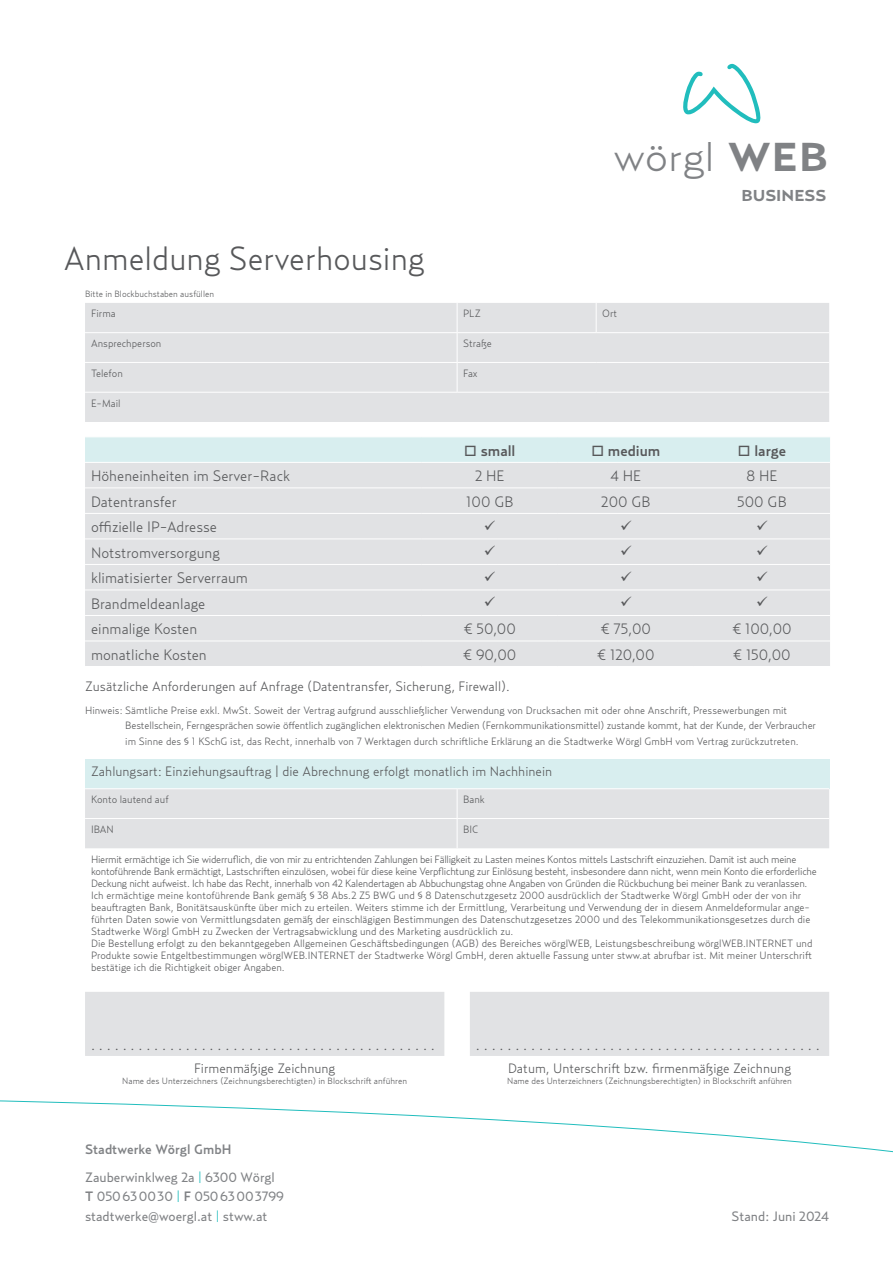
<style>
.page{position:relative;width:893px;height:1263px;background:#fff}
.page>*{position:absolute;margin:0;border:0;box-sizing:border-box;transform-origin:0 0}
.t1{font:300 40.05px "Relay Wide";letter-spacing:-.005em;color:#808285}
.t2{font:300 33px "Relay";color:#57585a}
.t3{font:700 15.75px "Relay Wide";color:#808285}
.t4{font:300 15px "Relay";color:#57585a}
.t5{font:500 15px "Relay";color:#57585a}
.t6{font:300 13.5px "Relay";color:#57585a}
.t7{font:13.5px/28px "Relay";color:#808285}
.t8{font:300 10.5px/12px "Relay";color:#57585a}
.t9{font:300 9px "Relay";color:#57585a}
.s1{font-weight:700}
.s2{font-weight:500}
.s3{font-weight:300;color:#21bdbd}
</style>
<div class="page">
<div style="left:85px;top:303px;width:744px;height:119px;background:#e1e2e4"></div>
<svg style="left:596px;top:303px;width:1px;height:29px"></svg>
<hr style="left:85px;top:332px;width:372px;height:1px;background:#fff">
<hr style="left:457px;top:332px;width:139px;height:1px;background:#fff">
<hr style="left:596px;top:332px;width:233px;height:1px;background:#fff">
<hr style="left:85px;top:362px;width:372px;height:1px;background:#fff">
<hr style="left:457px;top:362px;width:139px;height:1px;background:#fff">
<svg style="left:457px;top:303px;width:1px;height:89px"></svg>
<hr style="left:596px;top:362px;width:233px;height:1px;background:#fff">
<hr style="left:85px;top:392px;width:372px;height:1px;background:#fff">
<hr style="left:457px;top:392px;width:139px;height:1px;background:#fff">
<hr style="left:596px;top:392px;width:233px;height:1px;background:#fff">
<div style="left:85px;top:437px;width:745px;height:25px;background:#d8eeef"></div>
<div style="left:85px;top:463px;width:745px;height:203px;background:#e1e2e4"></div>
<hr style="left:85px;top:487px;width:337px;height:1px;background:#fff">
<hr style="left:422px;top:487px;width:136px;height:1px;background:#fff">
<hr style="left:558px;top:487px;width:136px;height:1px;background:#fff">
<hr style="left:694px;top:487px;width:136px;height:1px;background:#fff">
<hr style="left:85px;top:513px;width:337px;height:1px;background:#fff">
<hr style="left:422px;top:513px;width:136px;height:1px;background:#fff">
<hr style="left:558px;top:513px;width:136px;height:1px;background:#fff">
<hr style="left:694px;top:513px;width:136px;height:1px;background:#fff">
<hr style="left:85px;top:538px;width:337px;height:1px;background:#fff">
<hr style="left:422px;top:538px;width:136px;height:1px;background:#fff">
<hr style="left:558px;top:538px;width:136px;height:1px;background:#fff">
<hr style="left:694px;top:538px;width:136px;height:1px;background:#fff">
<hr style="left:85px;top:564px;width:337px;height:1px;background:#fff">
<hr style="left:422px;top:564px;width:136px;height:1px;background:#fff">
<hr style="left:558px;top:564px;width:136px;height:1px;background:#fff">
<hr style="left:694px;top:564px;width:136px;height:1px;background:#fff">
<hr style="left:85px;top:590px;width:337px;height:1px;background:#fff">
<hr style="left:422px;top:590px;width:136px;height:1px;background:#fff">
<hr style="left:558px;top:590px;width:136px;height:1px;background:#fff">
<hr style="left:694px;top:590px;width:136px;height:1px;background:#fff">
<hr style="left:85px;top:615px;width:337px;height:1px;background:#fff">
<hr style="left:422px;top:615px;width:136px;height:1px;background:#fff">
<hr style="left:558px;top:615px;width:136px;height:1px;background:#fff">
<hr style="left:694px;top:615px;width:136px;height:1px;background:#fff">
<hr style="left:85px;top:641px;width:337px;height:1px;background:#fff">
<hr style="left:422px;top:641px;width:136px;height:1px;background:#fff">
<hr style="left:558px;top:641px;width:136px;height:1px;background:#fff">
<hr style="left:694px;top:641px;width:136px;height:1px;background:#fff">
<div style="left:85px;top:759px;width:744px;height:30px;background:#d8eeef"></div>
<hr style="left:85px;top:788px;width:372px;height:1px;background:#fff">
<hr style="left:457px;top:788px;width:372px;height:1px;background:#fff">
<div style="left:85px;top:789px;width:744px;height:59px;background:#e1e2e4"></div>
<div style="left:85px;top:992px;width:744px;height:64px;background:#e1e2e4"></div>
<svg style="left:683px;top:64px;width:78px;height:60px"></svg>
<svg style="left:0;top:1100px;width:893px;height:53px"></svg>
<svg style="left:485px;top:520px;width:10px;height:10px"></svg>
<svg style="left:621px;top:520px;width:10px;height:10px"></svg>
<svg style="left:757px;top:520px;width:10px;height:10px"></svg>
<svg style="left:485px;top:546px;width:10px;height:10px"></svg>
<svg style="left:621px;top:546px;width:10px;height:10px"></svg>
<svg style="left:757px;top:546px;width:10px;height:10px"></svg>
<svg style="left:485px;top:571px;width:10px;height:10px"></svg>
<svg style="left:621px;top:571px;width:10px;height:10px"></svg>
<svg style="left:757px;top:571px;width:10px;height:10px"></svg>
<svg style="left:485px;top:597px;width:10px;height:10px"></svg>
<svg style="left:621px;top:597px;width:10px;height:10px"></svg>
<svg style="left:757px;top:597px;width:10px;height:10px"></svg>
<h1 class="t1" style="left:613px;top:133px;width:216px">wörgl <span class="s1">WEB</span></h1>
<h3 class="t3" style="left:741px;top:186px;width:87px">BUSINESS</h3>
<h2 class="t2" style="left:64px;top:238px;width:362px">Anmeldung Serverhousing</h2>
<p class="t9" style="left:85px;top:288px;width:131px">Bitte in Blockbuchstaben ausfüllen</p>
<p class="t8" style="left:91px;top:307px;width:26px">Firma</p>
<p class="t8" style="left:463px;top:307px;width:19px">PLZ</p>
<p class="t8" style="left:602px;top:307px;width:17px">Ort</p>
<p class="t8" style="left:91px;top:337px;width:72px">Ansprechperson</p>
<p class="t8" style="left:463px;top:337px;width:30px">Straße</p>
<p class="t8" style="left:91px;top:367px;width:33px">Telefon</p>
<p class="t8" style="left:463px;top:367px;width:16px">Fax</p>
<p class="t8" style="left:91px;top:397px;width:31px">E-Mail</p>
<h3 class="t5" style="left:464px;top:441px;width:53px">□ small</h3>
<h3 class="t5" style="left:591px;top:441px;width:70px">□ medium</h3>
<h3 class="t5" style="left:738px;top:441px;width:50px">□ large</h3>
<h3 class="t4" style="left:91px;top:467px;width:201px">Höheneinheiten im Server-Rack</h3>
<h3 class="t4" style="left:475px;top:467px;width:31px">2 HE</h3>
<h3 class="t4" style="left:610px;top:467px;width:32px">4 HE</h3>
<h3 class="t4" style="left:746px;top:467px;width:33px">8 HE</h3>
<h3 class="t4" style="left:91px;top:492px;width:87px">Datentransfer</h3>
<h3 class="t4" style="left:466px;top:492px;width:49px">100 GB</h3>
<h3 class="t4" style="left:601px;top:492px;width:51px">200 GB</h3>
<h3 class="t4" style="left:737px;top:492px;width:51px">500 GB</h3>
<h3 class="t4" style="left:91px;top:518px;width:128px">offizielle IP-Adresse</h3>
<h3 class="t4" style="left:91px;top:543px;width:130px">Notstromversorgung</h3>
<h3 class="t4" style="left:91px;top:569px;width:158px">klimatisierter Serverraum</h3>
<h3 class="t4" style="left:91px;top:594px;width:116px">Brandmeldeanlage</h3>
<h3 class="t4" style="left:91px;top:620px;width:108px">einmalige Kosten</h3>
<h3 class="t4" style="left:464px;top:620px;width:54px">€ 50,00</h3>
<h3 class="t4" style="left:601px;top:620px;width:52px">€ 75,00</h3>
<h3 class="t4" style="left:732px;top:620px;width:61px">€ 100,00</h3>
<h3 class="t4" style="left:91px;top:645px;width:117px">monatliche Kosten</h3>
<h3 class="t4" style="left:463px;top:645px;width:55px">€ 90,00</h3>
<h3 class="t4" style="left:597px;top:645px;width:59px">€ 120,00</h3>
<h3 class="t4" style="left:733px;top:645px;width:59px">€ 150,00</h3>
<p class="t6" style="left:85px;top:678px;width:426px">Zusätzliche Anforderungen auf Anfrage (Datentransfer, Sicherung, Firewall).</p>
<p class="t8" style="left:125px;top:703px;width:692px;line-height:15px;text-indent:-40px">Hinweis: Sämtliche Preise exkl. MwSt. Soweit der Vertrag aufgrund ausschließlicher Verwendung von Drucksachen mit oder ohne Anschrift, Pressewerbungen mit<br>Bestellschein, Ferngesprächen sowie öffentlich zugänglichen elektronischen Medien (Fernkommunikationsmittel) zustande kommt, hat der Kunde, der Verbraucher im Sinne des § 1 KSchG ist, das Recht, innerhalb von 7 Werktagen durch schriftliche Erklärung an die Stadtwerke Wörgl GmbH vom Vertrag zurückzutreten.</p>
<p class="t6" style="left:91px;top:763px;width:463px">Zahlungsart: Einziehungsauftrag | die Abrechnung erfolgt monatlich im Nachhinein</p>
<p class="t8" style="left:91px;top:793px;width:79px">Konto lautend auf</p>
<p class="t8" style="left:463px;top:793px;width:23px">Bank</p>
<p class="t8" style="left:91px;top:823px;width:24px">IBAN</p>
<p class="t8" style="left:463px;top:823px;width:17px">BIC</p>
<p class="t8" style="left:91px;top:853px;width:727px">Hiermit ermächtige ich Sie widerruflich, die von mir zu entrichtenden Zahlungen bei Fälligkeit zu Lasten meines Kontos mittels Lastschrift einzuziehen. Damit ist auch meine kontoführende Bank ermächtigt, Lastschriften einzulösen, wobei für diese keine Verpflichtung zur Einlösung besteht, insbesondere dann nicht, wenn mein Konto die erforderliche Deckung nicht aufweist. Ich habe das Recht, innerhalb von 42 Kalendertagen ab Abbuchungstag ohne Angaben von Gründen die Rückbuchung bei meiner Bank zu veranlassen.<br>Ich ermächtige meine kontoführende Bank gemäß § 38 Abs.2 Z5 BWG und § 8 Datenschutzgesetz 2000 ausdrücklich der Stadtwerke Wörgl GmbH oder der von ihr beauftragten Bank, Bonitätsauskünfte über mich zu erteilen. Weiters stimme ich der Ermittlung, Verarbeitung und Verwendung der in diesem Anmeldeformular ange&shy;führten Daten sowie von Vermittlungsdaten gemäß der einschlägigen Bestimmungen des Datenschutzgesetzes 2000 und des Telekommunikationsgesetzes durch die Stadtwerke Wörgl GmbH zu Zwecken der Vertragsabwicklung und des Marketing ausdrücklich zu.<br>Die Bestellung erfolgt zu den bekanntgegeben Allgemeinen Geschäftsbedingungen (AGB) des Bereiches wörglWEB, Leistungsbeschreibung wörglWEB.INTERNET und Produkte sowie Entgeltbestimmungen wörglWEB.INTERNET der Stadtwerke Wörgl GmbH, deren aktuelle Fassung unter stww.at abrufbar ist. Mit meiner Unterschrift bestätige ich die Richtigkeit obiger Angaben.</p>
<h3 class="t4" style="left:91px;top:1035px;width:345px">. . . . . . . . . . . . . . . . . . . . . . . . . . . . . . . . . . . . . . . . . . . .</h3>
<h3 class="t4" style="left:476px;top:1035px;width:345px">. . . . . . . . . . . . . . . . . . . . . . . . . . . . . . . . . . . . . . . . . . . .</h3>
<p class="t6" style="left:194px;top:1060px;width:143px">Firmenmäßige Zeichnung</p>
<p class="t9" style="left:122px;top:1075px;width:286px">Name des Unterzeichners (Zeichnungsberechtigten) in Blockschrift anführen</p>
<p class="t6" style="left:508px;top:1060px;width:285px">Datum, Unterschrift bzw. firmenmäßige Zeichnung</p>
<p class="t9" style="left:507px;top:1075px;width:286px">Name des Unterzeichners (Zeichnungsberechtigten) in Blockschrift anführen</p>
<p class="t7" style="left:85px;top:1135px;width:191px"><span class="s2">Stadtwerke Wörgl GmbH<br></span>Zauberwinklweg 2a <span class="s3">|</span> 6300 Wörgl</p>
<p class="t7" style="left:85px;top:1186px;width:200px;line-height:19.5px"><span class="s2">T</span> 050630030 <span class="s3">|</span> <span class="s2">F</span> 05063003799 stadtwerke@woergl.at <span class="s3">|</span> stww.at</p>
<p class="t7" style="left:732px;top:1202px;width:99px">Stand: Juni 2024</p>
</div>
